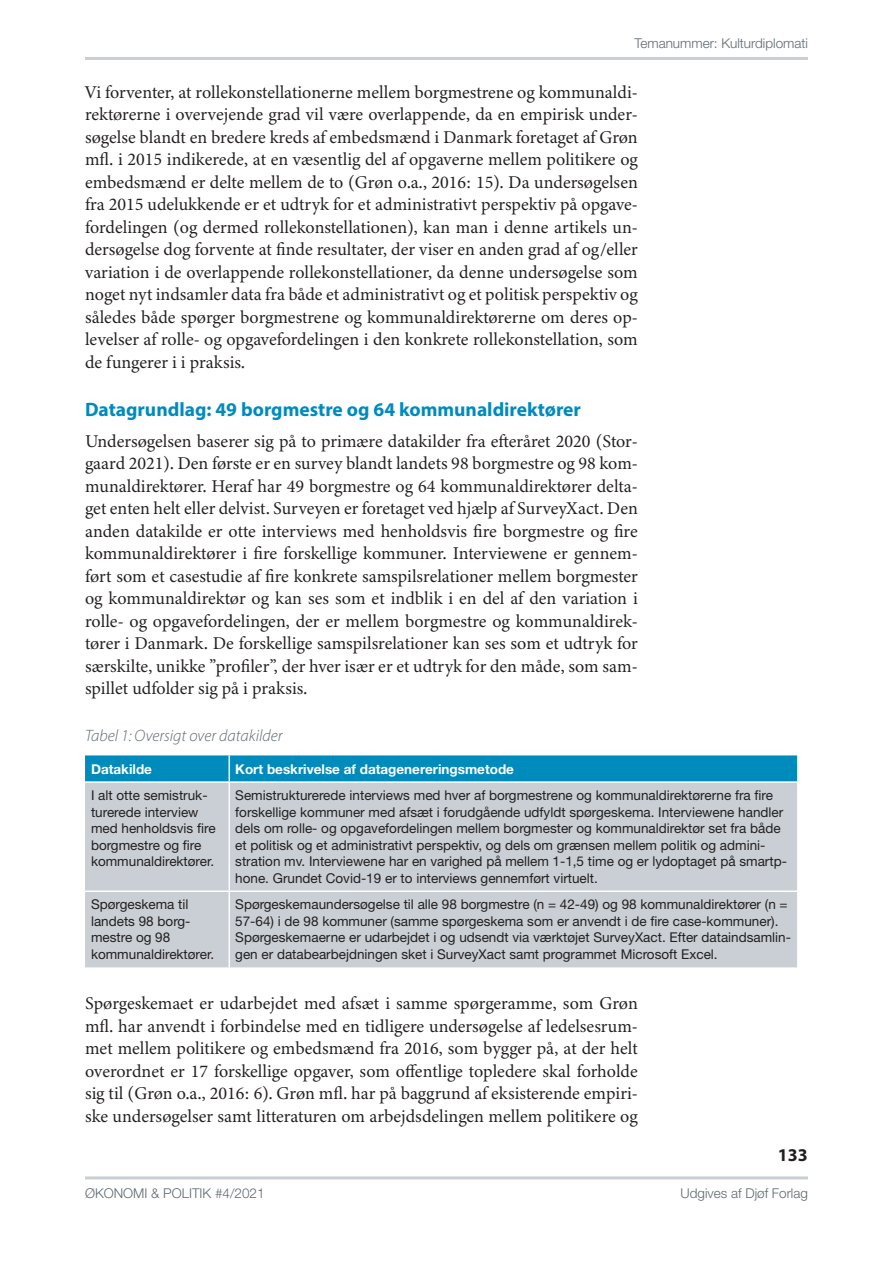
<style>
.page{position:relative;width:893px;height:1263px;background:#fff}
.page>*{position:absolute;margin:0;border:0;box-sizing:border-box;transform-origin:0 0}
.t1{font:700 19.5px "Myriad Pro";color:#008bbd}
.t2{font:18px/22.5px "Minion 3";color:#231f20;text-align:justify}
.t3{font:700 18px "Myriad Pro";color:#231f20}
.t4{font:italic 300 16.5px "Myriad Pro";color:#5e696f}
.t5{font:13.5px/16.5px "Helvetica Neue LT Std";color:#231f20}
.t6{font:300 13.5px "Helvetica Neue LT Std";color:#5e696f}
.t7{font:700 13.5px "Helvetica Neue LT Std";color:#fff}
</style>
<div class="page">
<hr style="left:85px;top:1176px;width:723px;height:3px;background:#c9cfd4">
<hr style="left:85px;top:57px;width:723px;height:3px;background:#c9cfd4">
<div style="left:85px;top:783px;width:712px;height:184px;background:#c9cfd4"></div>
<div style="left:85px;top:755px;width:712px;height:26px;background:#008bbd"></div>
<hr style="left:229px;top:783px;width:1px;height:107px;background:#fff">
<hr style="left:85px;top:890px;width:144px;height:2px;background:#fff">
<hr style="left:229px;top:890px;width:568px;height:2px;background:#fff">
<hr style="left:229px;top:892px;width:1px;height:75px;background:#fff">
<p class="t6" style="left:634px;top:35px;width:175px">Temanummer: Kulturdiplomati</p>
<p class="t2" style="left:85px;top:81px;width:554px">Vi forventer, at rollekonstellationerne mellem borgmestrene og kommunaldi&shy;rektørerne i overvejende grad vil være overlappende, da en empirisk under&shy;søgelse blandt en bredere kreds af embedsmænd i Danmark foretaget af Grøn mfl. i 2015 indikerede, at en væsentlig del af opgaverne mellem politikere og embedsmænd er delte mellem de to (Grøn o.a., 2016: 15). Da undersøgelsen fra 2015 udelukkende er et udtryk for et administrativt perspektiv på opgave&shy;fordelingen (og dermed rollekonstellationen), kan man i denne artikels un&shy;dersøgelse dog forvente at finde resultater, der viser en anden grad af og/eller variation i de overlappende rollekonstellationer, da denne undersøgelse som noget nyt indsamler data fra både et administrativt og et politisk perspektiv og således både spørger borgmestrene og kommunaldirektørerne om deres op&shy;levelser af rolle- og opgavefordelingen i den konkrete rollekonstellation, som de fungerer i i praksis.</p>
<p class="t1" style="left:85px;top:397px;width:497px">Datagrundlag: 49 borgmestre og 64 kommunaldirektører</p>
<p class="t2" style="left:85px;top:430px;width:554px">Undersøgelsen baserer sig på to primære datakilder fra efteråret 2020 (Stor&shy;gaard 2021). Den første er en survey blandt landets 98 borgmestre og 98 kom&shy;munaldirektører. Heraf har 49 borgmestre og 64 kommunaldirektører delta&shy;get enten helt eller delvist. Surveyen er foretaget ved hjælp af SurveyXact. Den anden datakilde er otte interviews med henholdsvis fire borgmestre og fire kommunaldirektører i fire forskellige kommuner. Interviewene er gennem&shy;ført som et casestudie af fire konkrete samspilsrelationer mellem borgmester og kommunaldirektør og kan ses som et indblik i en del af den variation i rolle- og opgavefordelingen, der er mellem borgmestre og kommunaldirek&shy;tører i Danmark. De forskellige samspilsrelationer kan ses som et udtryk for særskilte, unikke ”profiler”, der hver især er et udtryk for den måde, som sam&shy;spillet udfolder sig på i praksis.</p>
<p class="t4" style="left:85px;top:725px;width:199px">Tabel 1: Oversigt over datakilder</p>
<p class="t7" style="left:91px;top:760px;width:62px">Datakilde</p>
<p class="t7" style="left:235px;top:760px;width:280px">Kort beskrivelse af datagenereringsmetode</p>
<p class="t5" style="left:91px;top:787px;width:126px">I alt otte semistruk&shy;turerede interview med henholdsvis fire borgmestre og fire kommunaldirektører.</p>
<p class="t5" style="left:235px;top:787px;width:553px">Semistrukturerede interviews med hver af borgmestrene og kommunaldirektørerne fra fire forskellige kommuner med afsæt i forudgående udfyldt spørgeskema. Interviewene handler dels om rolle- og opgavefordelingen mellem borgmester og kommunaldirektør set fra både et politisk og et administrativt perspektiv, og dels om grænsen mellem politik og admini&shy;stration mv. Interviewene har en varighed på mellem 1-1,5 time og er lydoptaget på smartp&shy;hone. Grundet Covid-19 er to interviews gennemført virtuelt.</p>
<p class="t5" style="left:91px;top:896px;width:125px">Spørgeskema til landets 98 borg&shy;mestre og 98 kommunaldirektører.</p>
<p class="t5" style="left:235px;top:896px;width:557px">Spørgeskemaundersøgelse til alle 98 borgmestre (n = 42-49) og 98 kommunaldirektører (n = 57-64) i de 98 kommuner (samme spørgeskema som er anvendt i de fire case-kommuner).<br>Spørgeskemaerne er udarbejdet i og udsendt via værktøjet SurveyXact. Efter dataindsamlin&shy;gen er databearbejdningen sket i SurveyXact samt programmet Microsoft Excel.</p>
<p class="t2" style="left:85px;top:992px;width:554px">Spørgeskemaet er udarbejdet med afsæt i samme spørgeramme, som Grøn mfl. har anvendt i forbindelse med en tidligere undersøgelse af ledelsesrum&shy;met mellem politikere og embedsmænd fra 2016, som bygger på, at der helt overordnet er 17 forskellige opgaver, som offentlige topledere skal forholde sig til (Grøn o.a., 2016: 6). Grøn mfl. har på baggrund af eksisterende empiri&shy;ske undersøgelser samt litteraturen om arbejdsdelingen mellem politikere og</p>
<p class="t3" style="left:778px;top:1143px;width:31px">133</p>
<p class="t6" style="left:85px;top:1185px;width:181px">ØKONOMI &amp; POLITIK #4/2021</p>
<p class="t6" style="left:681px;top:1185px;width:129px">Udgives af Djøf Forlag</p>
</div>
